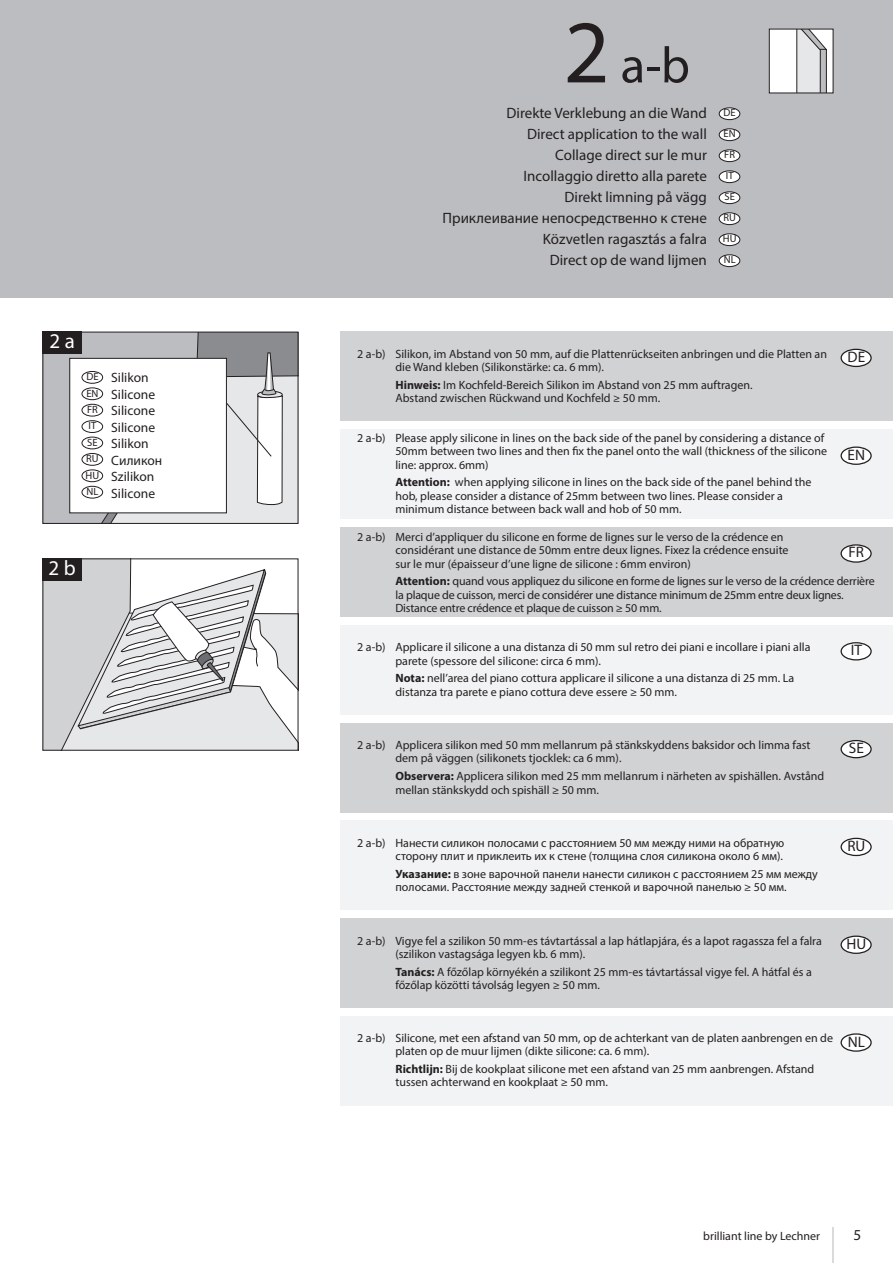
<style>
.page{position:relative;width:893px;height:1263px;background:#fff}
.page>*{position:absolute;margin:0;border:0;box-sizing:border-box;transform-origin:0 0}
.t1{font:51px "Myriad Pro";color:#231f20}
.t2{font:21px "Myriad Pro";color:#fff}
.t3{font:15.15px "Myriad Pro";color:#231f20}
.t4{font:15px/21px "Myriad Pro";color:#231f20;text-align:right}
.t5{font:13.5px/16.5px "Myriad Pro";color:#231f20}
.t6{font:12px/13.5px "Myriad Pro";color:#231f20}
.t7{font:10.5px/16.4px "Myriad Pro";color:#231f20}
.s1{font-size:90px}
.s2{font-weight:700}
</style>
<div class="page">
<hr style="left:832px;top:1228px;width:2px;height:35px;background:#d9dadc">
<div style="left:43px;top:821px;width:850px;height:89px;background:#f2f3f4"></div>
<div style="left:43px;top:625px;width:850px;height:89px;background:#f2f3f4"></div>
<div style="left:43px;top:430px;width:850px;height:89px;background:#f2f3f4"></div>
<div style="left:43px;top:332px;width:850px;height:89px;background:#d1d2d4"></div>
<div style="left:43px;top:723px;width:850px;height:89px;background:#d1d2d4"></div>
<div style="left:43px;top:527px;width:850px;height:90px;background:#d1d2d4"></div>
<div style="left:43px;top:918px;width:850px;height:90px;background:#d1d2d4"></div>
<div style="left:841px;top:349px;width:30px;height:17px;background:#fff;border-radius:50%"></div>
<div style="left:840px;top:349px;width:32px;height:18px;border:1px solid #231f20;border-radius:50%"></div>
<div style="left:841px;top:447px;width:30px;height:17px;background:#fff;border-radius:50%"></div>
<div style="left:840px;top:446px;width:32px;height:19px;border:1px solid #231f20;border-radius:50%"></div>
<div style="left:841px;top:545px;width:30px;height:17px;background:#fff;border-radius:50%"></div>
<div style="left:840px;top:544px;width:32px;height:19px;border:1px solid #231f20;border-radius:50%"></div>
<div style="left:841px;top:643px;width:30px;height:17px;background:#fff;border-radius:50%"></div>
<div style="left:840px;top:642px;width:32px;height:18px;border:1px solid #231f20;border-radius:50%"></div>
<div style="left:841px;top:740px;width:30px;height:18px;background:#fff;border-radius:50%"></div>
<div style="left:840px;top:740px;width:32px;height:18px;border:1px solid #231f20;border-radius:50%"></div>
<div style="left:841px;top:936px;width:30px;height:17px;background:#fff;border-radius:50%"></div>
<div style="left:840px;top:935px;width:32px;height:19px;border:1px solid #231f20;border-radius:50%"></div>
<div style="left:841px;top:838px;width:30px;height:17px;background:#fff;border-radius:50%"></div>
<div style="left:840px;top:838px;width:32px;height:18px;border:1px solid #231f20;border-radius:50%"></div>
<div style="left:43px;top:1016px;width:850px;height:90px;background:#f2f3f4"></div>
<div style="left:841px;top:1034px;width:30px;height:17px;background:#fff;border-radius:50%"></div>
<div style="left:840px;top:1033px;width:32px;height:19px;border:1px solid #231f20;border-radius:50%"></div>
<div style="left:0;top:0;width:339px;height:1242px;background:#fff"></div>
<div style="left:0;top:0;width:893px;height:298px;background:#bcbdc0"></div>
<div style="left:769px;top:29px;width:64px;height:64px;background:#fff"></div>
<svg style="left:796px;top:31px;width:31px;height:60px;background:#ccccce"></svg>
<div style="left:769px;top:29px;width:64px;height:64px;border:1px solid #231f20"></div>
<svg style="left:45px;top:334px;width:251px;height:188px;background:#c6c7c9"></svg>
<div style="left:70px;top:358px;width:156px;height:155px;background:#fff"></div>
<div style="left:69px;top:358px;width:158px;height:155px;border:1px solid #231f20"></div>
<div style="left:43px;top:332px;width:255px;height:192px;border:1px solid #231f20"></div>
<div style="left:82px;top:371px;width:21px;height:13px;border:1px solid #231f20;border-radius:50%"></div>
<div style="left:82px;top:387px;width:21px;height:13px;border:1px solid #231f20;border-radius:50%"></div>
<div style="left:82px;top:404px;width:21px;height:12px;border:1px solid #231f20;border-radius:50%"></div>
<div style="left:82px;top:420px;width:21px;height:13px;border:1px solid #231f20;border-radius:50%"></div>
<div style="left:82px;top:437px;width:21px;height:12px;border:1px solid #231f20;border-radius:50%"></div>
<div style="left:82px;top:453px;width:21px;height:13px;border:1px solid #231f20;border-radius:50%"></div>
<div style="left:82px;top:469px;width:21px;height:13px;border:1px solid #231f20;border-radius:50%"></div>
<div style="left:82px;top:486px;width:21px;height:12px;border:1px solid #231f20;border-radius:50%"></div>
<div style="left:43px;top:332px;width:39px;height:22px;background:#231f20"></div>
<div style="left:43px;top:558px;width:39px;height:23px;background:#231f20"></div>
<svg style="left:43px;top:559px;width:255px;height:191px"></svg>
<div style="left:719px;top:108px;width:21px;height:12px;background:#fff;border-radius:50%"></div>
<div style="left:719px;top:107px;width:21px;height:13px;border:1px solid #231f20;border-radius:50%"></div>
<div style="left:719px;top:150px;width:21px;height:12px;background:#fff;border-radius:50%"></div>
<div style="left:719px;top:149px;width:21px;height:13px;border:1px solid #231f20;border-radius:50%"></div>
<div style="left:719px;top:171px;width:21px;height:12px;background:#fff;border-radius:50%"></div>
<div style="left:719px;top:170px;width:21px;height:13px;border:1px solid #231f20;border-radius:50%"></div>
<div style="left:719px;top:192px;width:21px;height:12px;background:#fff;border-radius:50%"></div>
<div style="left:719px;top:191px;width:21px;height:13px;border:1px solid #231f20;border-radius:50%"></div>
<div style="left:719px;top:213px;width:21px;height:12px;background:#fff;border-radius:50%"></div>
<div style="left:719px;top:212px;width:21px;height:13px;border:1px solid #231f20;border-radius:50%"></div>
<div style="left:719px;top:234px;width:21px;height:12px;background:#fff;border-radius:50%"></div>
<div style="left:719px;top:233px;width:21px;height:13px;border:1px solid #231f20;border-radius:50%"></div>
<div style="left:719px;top:129px;width:21px;height:12px;background:#fff;border-radius:50%"></div>
<div style="left:719px;top:128px;width:21px;height:13px;border:1px solid #231f20;border-radius:50%"></div>
<div style="left:719px;top:255px;width:21px;height:12px;background:#fff;border-radius:50%"></div>
<div style="left:719px;top:254px;width:21px;height:13px;border:1px solid #231f20;border-radius:50%"></div>
<h2 class="t2" style="left:50px;top:328px;width:27px">2 a</h2>
<p class="t7" style="left:86px;top:368px;width:15px">DE<br>EN<br>FR<br>IT<br>SE<br>RU<br>HU<br>NL</p>
<p class="t5" style="left:111px;top:369px;width:52px">Silikon<br>Silicone<br>Silicone<br>Silicone<br>Silikon<br>Силикон<br>Szilikon<br>Silicone</p>
<h2 class="t2" style="left:49px;top:555px;width:29px">2 b</h2>
<h1 class="t1" style="left:564px;top:34px;width:128px"><span class="s1">2</span> a-b</h1>
<p class="t4" style="left:443px;top:102px;width:266px">Direkte Verklebung an die Wand<br>Direct application to the wall<br>Collage direct sur le mur<br>Incollaggio diretto alla parete<br>Direkt limning på vägg<br>Приклеивание непосредственно к стене<br>Közvetlen ragasztás a falra<br>Direct op de wand lijmen</p>
<p class="t7" style="left:724px;top:105px;width:14px">DE</p>
<p class="t7" style="left:723px;top:144px;width:15px;line-height:21px">FR<br>IT<br>SE<br>RU<br>HU</p>
<p class="t7" style="left:724px;top:126px;width:14px">EN</p>
<p class="t7" style="left:724px;top:252px;width:13px">NL</p>
<p class="t6" style="left:395px;top:347px;width:433px;text-indent:-38px">2 a-b) Silikon, im Abstand von 50 mm, auf die Plattenrückseiten anbringen und die Platten an die Wand kleben (Silikonstärke: ca. 6 mm).</p>
<p class="t6" style="left:395px;top:378px;width:359px"><span class="s2">Hinweis:</span> Im Kochfeld-Bereich Silikon im Abstand von 25 mm auftragen.<br>Abstand zwischen Rückwand und Kochfeld ≥ 50 mm.</p>
<p class="t6" style="left:395px;top:431px;width:433px;text-indent:-38px">2 a-b) Please apply silicone in lines on the back side of the panel by considering a distance of<br>50mm between two lines and then fix the panel onto the wall (thickness of the silicone line: approx. 6mm)</p>
<p class="t6" style="left:395px;top:475px;width:418px"><span class="s2">Attention:</span> when applying silicone in lines on the back side of the panel behind the hob, please consider a distance of 25mm between two lines. Please consider a minimum distance between back wall and hob of 50 mm.</p>
<p class="t3" style="left:847px;top:347px;width:19px">DE</p>
<p class="t3" style="left:848px;top:445px;width:19px">EN</p>
<p class="t6" style="left:395px;top:530px;width:395px;text-indent:-38px">2 a-b) Merci d’appliquer du silicone en forme de lignes sur le verso de la crédence en considérant une distance de 50mm entre deux lignes. Fixez la crédence ensuite sur le mur (épaisseur d’une ligne de silicone : 6mm environ)</p>
<p class="t6" style="left:395px;top:574px;width:481px"><span class="s2">Attention:</span> quand vous appliquez du silicone en forme de lignes sur le verso de la crédence derrière la plaque de cuisson, merci de considérer une distance minimum de 25mm entre deux lignes.<br>Distance entre crédence et plaque de cuisson ≥ 50 mm.</p>
<p class="t3" style="left:848px;top:543px;width:17px">FR</p>
<p class="t6" style="left:395px;top:640px;width:417px;text-indent:-38px">2 a-b) Applicare il silicone a una distanza di 50 mm sul retro dei piani e incollare i piani alla parete (spessore del silicone: circa 6 mm).</p>
<p class="t6" style="left:395px;top:671px;width:400px"><span class="s2">Nota:</span> nell’area del piano cottura applicare il silicone a una distanza di 25 mm. La distanza tra parete e piano cottura deve essere ≥ 50 mm.</p>
<p class="t3" style="left:851px;top:641px;width:13px">IT</p>
<p class="t6" style="left:395px;top:738px;width:417px;text-indent:-38px">2 a-b) Applicera silikon med 50 mm mellanrum på stänkskyddens baksidor och limma fast dem på väggen (silikonets tjocklek: ca 6 mm).</p>
<p class="t6" style="left:395px;top:769px;width:430px"><span class="s2">Observera:</span> Applicera silikon med 25 mm mellanrum i närheten av spishällen. Avstånd mellan stänkskydd och spishäll ≥ 50 mm.</p>
<p class="t6" style="left:357px;top:836px;width:429px;text-align:right">2 a-b) Нанести силикон полосами с расстоянием 50 мм между ними на обратную сторону плит и приклеить их к стене (толщина слоя силикона около 6 мм).</p>
<p class="t6" style="left:395px;top:867px;width:424px"><span class="s2">Указание:</span> в зоне варочной панели нанести силикон с расстоянием 25 мм между полосами. Расстояние между задней стенкой и варочной панелью ≥ 50 мм.</p>
<p class="t3" style="left:849px;top:739px;width:16px">SE</p>
<p class="t3" style="left:847px;top:836px;width:20px">RU</p>
<p class="t6" style="left:395px;top:933px;width:428px;text-indent:-38px">2 a-b) Vigye fel a szilikon 50 mm-es távtartással a lap hátlapjára, és a lapot ragassza fel a falra (szilikon vastagsága legyen kb. 6 mm).</p>
<p class="t6" style="left:395px;top:965px;width:418px"><span class="s2">Tanács:</span> A főzőlap környékén a szilikont 25 mm-es távtartással vigye fel. A hátfal és a főzőlap közötti távolság legyen ≥ 50 mm.</p>
<p class="t3" style="left:846px;top:934px;width:21px">HU</p>
<p class="t6" style="left:395px;top:1031px;width:439px;text-indent:-38px">2 a-b) Silicone, met een afstand van 50 mm, op de achterkant van de platen aanbrengen en de platen op de muur lijmen (dikte silicone: ca. 6 mm).</p>
<p class="t6" style="left:395px;top:1062px;width:420px"><span class="s2">Richtlijn:</span> Bij de kookplaat silicone met een afstand van 25 mm aanbrengen. Afstand tussen achterwand en kookplaat ≥ 50 mm.</p>
<p class="t3" style="left:848px;top:1032px;width:19px">NL</p>
<p class="t6" style="left:703px;top:1229px;width:118px">brilliant line by Lechner</p>
<p class="t3" style="left:853px;top:1225px;width:9px">5</p>
</div>
